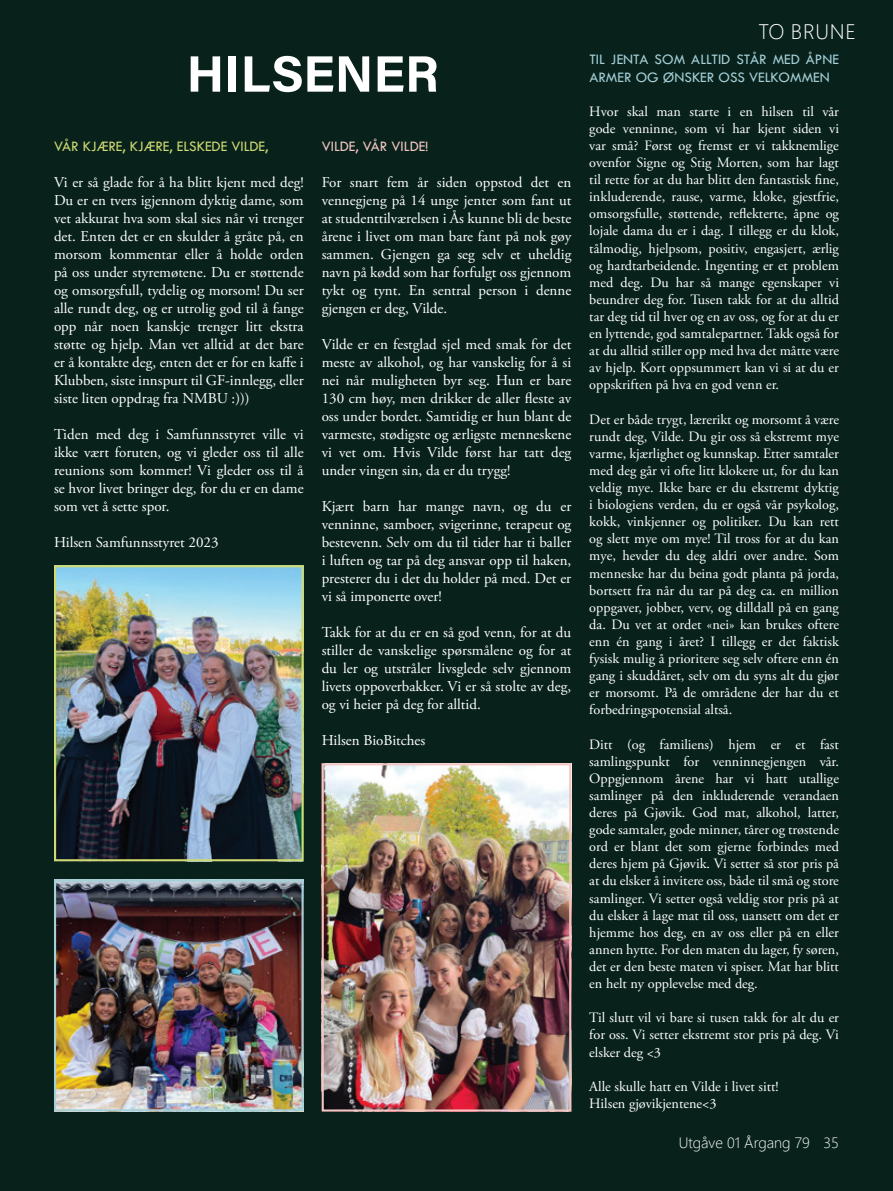
<style>
.page{position:relative;width:893px;height:1191px;background:#08221b}
.page>*{position:absolute;margin:0;border:0;box-sizing:border-box;transform-origin:0 0}
.t1{font:51.15px "Acumin Variable Concept";color:#fff}
.t2{font:300 21px "Segoe UI";letter-spacing:.035em;color:#fff}
.t3{font:15px/18px "Adobe Garamond Pro";letter-spacing:-.02em;color:#fff;text-align:justify}
.t4{font:15px/18px "Tw Cen";color:#a6d0d8}
.t5{font:15px "Tw Cen";color:#ceda72}
.t6{font:15px "Adobe Garamond Pro";color:#fff}
.t7{font:300 15px "Segoe UI";color:#fff}
.t8{font:15px "Tw Cen";color:#f3c6c3}
.t9{font:14.25px/17.1px "Adobe Garamond Pro";letter-spacing:-.02em;color:#fff;text-align:justify}
</style>
<div class="page">
<img style="left:325px;top:766px;width:243px;height:342px">
<div style="left:322px;top:763px;width:249px;height:348px;border:2px solid #f3c6c3"></div>
<img style="left:57px;top:568px;width:244px;height:290px">
<div style="left:54px;top:565px;width:250px;height:296px;border:2px solid #ceda72"></div>
<img style="left:57px;top:882px;width:244px;height:226px">
<div style="left:54px;top:879px;width:250px;height:232px;border:2px solid #a6d0d8"></div>
<h1 class="t1" style="left:186px;top:39px;width:254px">HILSENER</h1>
<p class="t5" style="left:54px;top:137px;width:216px">VÅR KJÆRE, KJÆRE, ELSKEDE VILDE,</p>
<p class="t3" style="left:54px;top:174px;width:251px">Vi er så glade for å ha blitt kjent med deg!<br>Du er en tvers igjennom dyktig dame, som vet akkurat hva som skal sies når vi trenger det. Enten det er en skulder å gråte på, en morsom kommentar eller å holde orden på oss under styremøtene. Du er støttende og omsorgsfull, tydelig og morsom! Du ser alle rundt deg, og er utrolig god til å fange opp når noen kanskje trenger litt ekstra støtte og hjelp. Man vet alltid at det bare er å kontakte deg, enten det er for en kaffe i Klubben, siste innspurt til GF-innlegg, eller siste liten oppdrag fra NMBU :)))</p>
<p class="t3" style="left:54px;top:426px;width:251px">Tiden med deg i Samfunnsstyret ville vi ikke vært foruten, og vi gleder oss til alle reunions som kommer! Vi gleder oss til å se hvor livet bringer deg, for du er en dame som vet å sette spor.</p>
<p class="t6" style="left:54px;top:533px;width:166px">Hilsen Samfunnsstyret 2023</p>
<p class="t8" style="left:322px;top:137px;width:108px">VILDE, VÅR VILDE!</p>
<p class="t3" style="left:322px;top:173px;width:251px">For snart fem år siden oppstod det en vennegjeng på 14 unge jenter som fant ut at studenttilværelsen i Ås kunne bli de beste årene i livet om man bare fant på nok gøy sammen. Gjengen ga seg selv et uheldig navn på kødd som har forfulgt oss gjennom tykt og tynt. En sentral person i denne gjengen er deg, Vilde.</p>
<p class="t3" style="left:322px;top:335px;width:251px">Vilde er en festglad sjel med smak for det meste av alkohol, og har vanskelig for å si nei når muligheten byr seg. Hun er bare 130 cm høy, men drikker de aller fleste av oss under bordet. Samtidig er hun blant de varmeste, stødigste og ærligste menneskene vi vet om. Hvis Vilde først har tatt deg under vingen sin, da er du trygg!</p>
<p class="t3" style="left:322px;top:497px;width:251px">Kjært barn har mange navn, og du er venninne, samboer, svigerinne, terapeut og bestevenn. Selv om du til tider har ti baller i luften og tar på deg ansvar opp til haken, presterer du i det du holder på med. Det er vi så imponerte over!</p>
<p class="t3" style="left:322px;top:623px;width:251px">Takk for at du er en så god venn, for at du stiller de vanskelige spørsmålene og for at du ler og utstråler livsglede selv gjennom livets oppoverbakker. Vi er så stolte av deg, og vi heier på deg for alltid.</p>
<p class="t3" style="left:322px;top:731px;width:105px">Hilsen BioBitches</p>
<h2 class="t2" style="left:758px;top:12px;width:99px">TO BRUNE</h2>
<p class="t4" style="left:589px;top:51px;width:251px">TIL JENTA SOM ALLTID STÅR MED ÅPNE<br>ARMER OG ØNSKER OSS VELKOMMEN</p>
<p class="t9" style="left:589px;top:103px;width:251px">Hvor skal man starte i en hilsen til vår gode venninne, som vi har kjent siden vi var små? Først og fremst er vi takknemlige ovenfor Signe og Stig Morten, som har lagt til rette for at du har blitt den fantastisk fine, inkluderende, rause, varme, kloke, gjestfrie, omsorgsfulle, støttende, reflekterte, åpne og lojale dama du er i dag. I tillegg er du klok, tålmodig, hjelpsom, positiv, engasjert, ærlig og hardtarbeidende. Ingenting er et problem med deg. Du har så mange egenskaper vi beundrer deg for. Tusen takk for at du alltid tar deg tid til hver og en av oss, og for at du er en lyttende, god samtalepartner. Takk også for at du alltid stiller opp med hva det måtte være av hjelp. Kort oppsummert kan vi si at du er oppskriften på hva en god venn er.</p>
<p class="t9" style="left:589px;top:411px;width:251px">Det er både trygt, lærerikt og morsomt å være rundt deg, Vilde. Du gir oss så ekstremt mye varme, kjærlighet og kunnskap. Etter samtaler med deg går vi ofte litt klokere ut, for du kan veldig mye. Ikke bare er du ekstremt dyktig i biologiens verden, du er også vår psykolog, kokk, vinkjenner og politiker. Du kan rett og slett mye om mye! Til tross for at du kan mye, hevder du deg aldri over andre. Som menneske har du beina godt planta på jorda, bortsett fra når du tar på deg ca. en million oppgaver, jobber, verv, og dilldall på en gang da. Du vet at ordet «nei» kan brukes oftere enn én gang i året? I tillegg er det faktisk fysisk mulig å prioritere seg selv oftere enn én gang i skuddåret, selv om du syns alt du gjør er morsomt. På de områdene der har du et forbedringspotensial altså.</p>
<p class="t9" style="left:589px;top:736px;width:251px">Ditt (og familiens) hjem er et fast samlingspunkt for venninnegjengen vår.<br>Oppgjennom årene har vi hatt utallige samlinger på den inkluderende verandaen deres på Gjøvik. God mat, alkohol, latter, gode samtaler, gode minner, tårer og trøstende ord er blant det som gjerne forbindes med deres hjem på Gjøvik. Vi setter så stor pris på at du elsker å invitere oss, både til små og store samlinger. Vi setter også veldig stor pris på at du elsker å lage mat til oss, uansett om det er hjemme hos deg, en av oss eller på en eller annen hytte. For den maten du lager, fy søren, det er den beste maten vi spiser. Mat har blitt en helt ny opplevelse med deg.</p>
<p class="t9" style="left:589px;top:1009px;width:251px">Til slutt vil vi bare si tusen takk for alt du er for oss. Vi setter ekstremt stor pris på deg. Vi elsker deg &lt;3</p>
<p class="t9" style="left:589px;top:1078px;width:191px">Alle skulle hatt en Vilde i livet sitt!<br>Hilsen gjøvikjentene&lt;3</p>
<p class="t7" style="left:679px;top:1128px;width:162px">Utgåve 01 Årgang 79 35</p>
</div>
